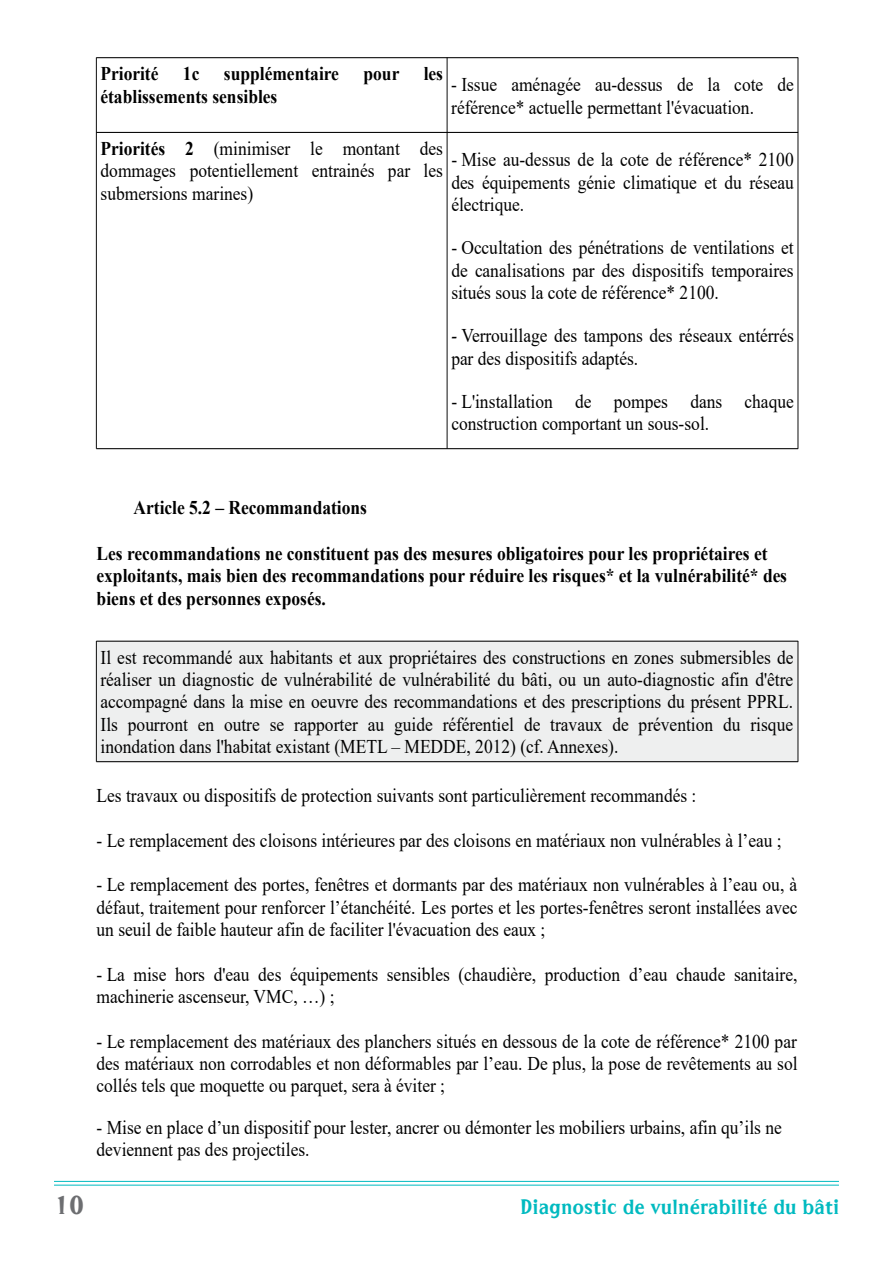
<style>
.page{position:relative;width:893px;height:1263px;background:#fff}
.page>*{position:absolute;margin:0;border:0;box-sizing:border-box;transform-origin:0 0}
.t1{font:27px "Sprocket BT";color:#6d6e71}
.t2{font:21px "Sprocket BT";color:#00bac0}
.t3{font:19.35px/22.4px "Times New Roman";color:#000;text-align:justify;scale:.9 1}
.t4{font:700 19.35px/22.4px "Times New Roman";color:#000;scale:.9 1}
.s1{font-weight:700}
.s2{font-style:italic}
</style>
<div class="page">
<hr style="left:54px;top:1181px;width:785px;height:1px;background:#00bac0">
<hr style="left:54px;top:1185px;width:785px;height:1px;background:#00bac0">
<div style="left:96px;top:641px;width:702px;height:120px;background:#eeefef"></div>
<hr style="left:96px;top:57px;width:702px;height:1px;background:#000">
<hr style="left:96px;top:132px;width:702px;height:1px;background:#000">
<hr style="left:96px;top:448px;width:702px;height:1px;background:#000">
<hr style="left:96px;top:58px;width:1px;height:391px;background:#000">
<hr style="left:447px;top:58px;width:1px;height:391px;background:#000">
<hr style="left:798px;top:58px;width:1px;height:391px;background:#000">
<hr style="left:96px;top:641px;width:702px;height:1px;background:#000">
<hr style="left:96px;top:761px;width:702px;height:1px;background:#000">
<hr style="left:96px;top:641px;width:1px;height:121px;background:#000">
<hr style="left:798px;top:641px;width:1px;height:121px;background:#000">
<p class="t4" style="left:101px;top:64px;width:66px">Priorité</p>
<p class="t4" style="left:183px;top:64px;width:20px">1c</p>
<p class="t4" style="left:224px;top:64px;width:129px">supplémentaire</p>
<p class="t4" style="left:363px;top:64px;width:90px">pour les</p>
<p class="t4" style="left:101px;top:87px;width:198px">établissements sensibles</p>
<p class="t3" style="left:451px;top:76px;width:382px">- Issue aménagée au-dessus de la cote de référence* actuelle permettant l'évacuation.</p>
<p class="t3" style="left:101px;top:139px;width:382px"><span class="s1">Priorités 2</span> (minimiser le montant des dommages potentiellement entrainés par les submersions marines)</p>
<p class="t3" style="left:451px;top:150px;width:382px">- Mise au-dessus de la cote de référence* 2100 des équipements génie climatique et du réseau électrique.</p>
<p class="t3" style="left:451px;top:238px;width:382px">- Occultation des pénétrations de ventilations et de canalisations par des dispositifs temporaires situés sous la cote de référence* 2100.</p>
<p class="t3" style="left:451px;top:326px;width:382px"><span class="s2">-</span> Verrouillage des tampons des réseaux entérrés par des dispositifs adaptés.</p>
<p class="t3" style="left:451px;top:392px;width:382px">- L'installation de pompes dans chaque construction comportant un sous-sol.</p>
<p class="t4" style="left:134px;top:498px;width:261px">Article 5.2 – Recommandations</p>
<p class="t4" style="left:97px;top:544px;width:769px">Les recommandations ne constituent pas des mesures obligatoires pour les propriétaires et exploitants, mais bien des recommandations pour réduire les risques* et la vulnérabilité* des biens et des personnes exposés.</p>
<p class="t3" style="left:101px;top:648px;width:772px">Il est recommandé aux habitants et aux propriétaires des constructions en zones submersibles de réaliser un diagnostic de vulnérabilité de vulnérabilité du bâti, ou un auto-diagnostic afin d'être accompagné dans la mise en oeuvre des recommandations et des prescriptions du présent PPRL.<br>Ils pourront en outre se rapporter au guide référentiel de travaux de prévention du risque inondation dans l'habitat existant (METL – MEDDE, 2012) (cf. Annexes).</p>
<p class="t3" style="left:96px;top:786px;width:668px">Les travaux ou dispositifs de protection suivants sont particulièrement recommandés :</p>
<p class="t3" style="left:96px;top:831px;width:763px">- Le remplacement des cloisons intérieures par des cloisons en matériaux non vulnérables à l’eau ;</p>
<p class="t3" style="left:96px;top:876px;width:780px">- Le remplacement des portes, fenêtres et dormants par des matériaux non vulnérables à l’eau ou, à défaut, traitement pour renforcer l’étanchéité. Les portes et les portes-fenêtres seront installées avec un seuil de faible hauteur afin de faciliter l'évacuation des eaux ;</p>
<p class="t3" style="left:96px;top:965px;width:780px">- La mise hors d'eau des équipements sensibles (chaudière, production d’eau chaude sanitaire, machinerie ascenseur, VMC, …) ;</p>
<p class="t3" style="left:96px;top:1032px;width:781px">- Le remplacement des matériaux des planchers situés en dessous de la cote de référence* 2100 par des matériaux non corrodables et non déformables par l’eau. De plus, la pose de revêtements au sol collés tels que moquette ou parquet, sera à éviter ;</p>
<p class="t3" style="left:96px;top:1118px;width:763px">- Mise en place d’un dispositif pour lester, ancrer ou démonter les mobiliers urbains, afin qu’ils ne deviennent pas des projectiles.</p>
<h1 class="t1" style="left:54px;top:1188px;width:32px">10</h1>
<p class="t2" style="left:520px;top:1194px;width:320px">Diagnostic de vulnérabilité du bâti</p>
</div>
